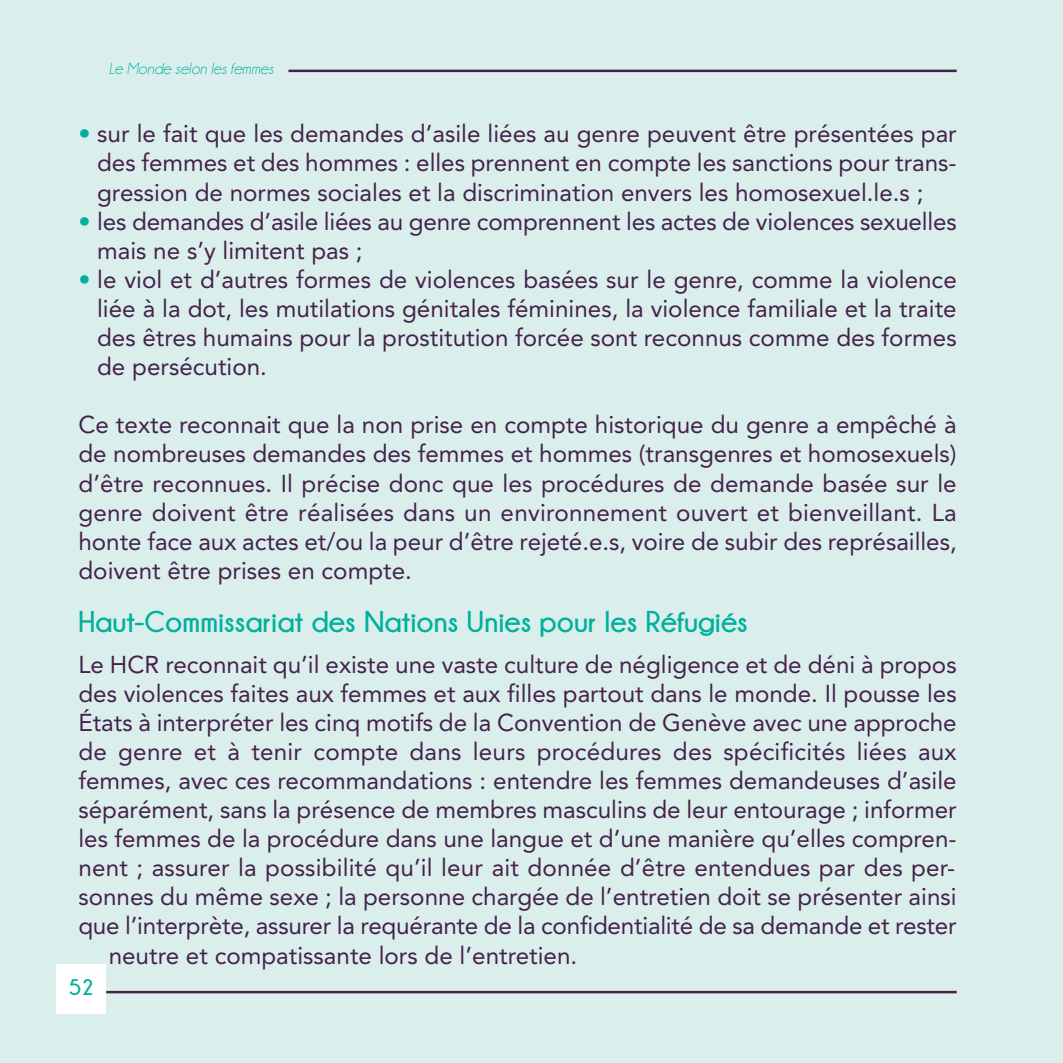
<style>
.page{position:relative;width:1063px;height:1063px;background:#daefec}
.page>*{position:absolute;margin:0;border:0;box-sizing:border-box;transform-origin:0 0}
.t1{font:700 30px "Champagne&Limousines";color:#00af9d}
.t2{font:24.25px/29px "Avenir";color:#46214b;text-align:justify}
.t3{font:700 22.5px "Champagne&Limousines";color:#00af9d}
.t4{font:italic 16.25px "Champagne&Limousines";color:#00af9d}
.s1{color:#00af9d}
</style>
<div class="page">
<div style="left:57px;top:964px;width:49px;height:49px;background:#fff"></div>
<hr style="left:106px;top:991px;width:851px;height:2px;background:#46214b">
<hr style="left:288px;top:70px;width:669px;height:2px;background:#46214b">
<p class="t4" style="left:109px;top:60px;width:166px">Le Monde selon les femmes</p>
<p class="t2" style="left:97px;top:121px;width:861px;text-indent:-19px"><span class="s1">•</span> sur le fait que les demandes d’asile liées au genre peuvent être présentées par des femmes et des hommes : elles prennent en compte les sanctions pour trans&shy;gression de normes sociales et la discrimination envers les homosexuel.le.s ;</p>
<p class="t2" style="left:97px;top:209px;width:861px;text-indent:-19px"><span class="s1">•</span> les demandes d’asile liées au genre comprennent les actes de violences sexuelles mais ne s’y limitent pas ;</p>
<p class="t2" style="left:97px;top:267px;width:861px;text-indent:-19px"><span class="s1">•</span> le viol et d’autres formes de violences basées sur le genre, comme la violence liée à la dot, les mutilations génitales féminines, la violence familiale et la traite des êtres humains pour la prostitution forcée sont reconnus comme des formes de persécution.</p>
<p class="t2" style="left:78px;top:412px;width:880px">Ce texte reconnait que la non prise en compte historique du genre a empêché à de nombreuses demandes des femmes et hommes (transgenres et homosexuels) d’être reconnues. Il précise donc que les procédures de demande basée sur le genre doivent être réalisées dans un environnement ouvert et bienveillant. La honte face aux actes et/ou la peur d’être rejeté.e.s, voire de subir des représailles, doivent être prises en compte.</p>
<p class="t1" style="left:78px;top:605px;width:671px">Haut-commissariat des nations unies pour les réfugiés</p>
<p class="t2" style="left:78px;top:652px;width:880px">Le HCR reconnait qu’il existe une vaste culture de négligence et de déni à propos</p>
<p class="t2" style="left:78px;top:681px;width:880px">des violences faites aux femmes et aux filles partout dans le monde. Il pousse les</p>
<p class="t2" style="left:78px;top:710px;width:880px">États à interpréter les cinq motifs de la Convention de Genève avec une approche</p>
<p class="t2" style="left:78px;top:739px;width:880px">de genre et à tenir compte dans leurs procédures des spécificités liées aux</p>
<p class="t2" style="left:78px;top:768px;width:880px">femmes, avec ces recommandations : entendre les femmes demandeuses d’asile</p>
<p class="t2" style="left:78px;top:797px;width:880px">séparément, sans la présence de membres masculins de leur entourage ; informer</p>
<p class="t2" style="left:78px;top:826px;width:880px">les femmes de la procédure dans une langue et d’une manière qu’elles compren-</p>
<p class="t2" style="left:78px;top:855px;width:878px">nent ; assurer la possibilité qu’il leur ait donnée d’être entendues par des per-</p>
<p class="t2" style="left:78px;top:884px;width:880px">sonnes du même sexe ; la personne chargée de l’entretien doit se présenter ainsi</p>
<p class="t2" style="left:78px;top:914px;width:880px">que l’interprète, assurer la requérante de la confidentialité de sa demande et rester</p>
<p class="t2" style="left:109px;top:943px;width:470px">neutre et compatissante lors de l’entretien.</p>
<p class="t3" style="left:69px;top:975px;width:27px">52</p>
</div>
